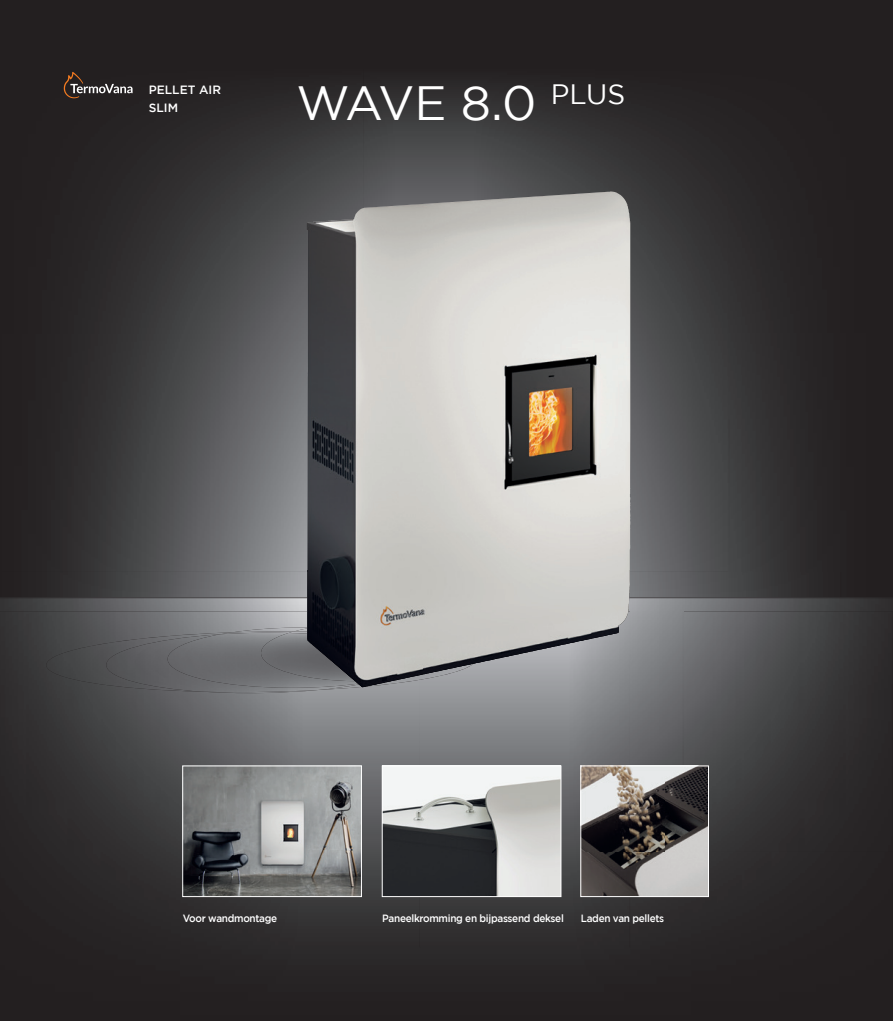
<style>
.page{position:relative;width:893px;height:1021px;background:#fff}
.page>*{position:absolute;margin:0;border:0;box-sizing:border-box;transform-origin:0 0}
.t1{font:48px "Gotham";color:#fff}
.t2{font:500 12px/18.3px "Gotham";color:#fff}
.t3{font:500 10.5px "Gotham";letter-spacing:-.03em;color:#fff;scale:.95 1}
</style>
<div class="page">
<div style="left:0;top:0;width:893px;height:96px;background:#231f20"></div>
<div style="left:841px;top:96px;width:52px;height:501px;background:#231f20"></div>
<img style="left:0;top:571px;width:841px;height:26px">
<img style="left:0;top:67px;width:885px;height:504px">
<img style="left:0;top:597px;width:893px;height:14px">
<div style="left:0;top:947px;width:893px;height:73px;background:#252122"></div>
<img style="left:0;top:659px;width:630px;height:288px">
<img style="left:630px;top:851px;width:263px;height:96px">
<img style="left:683px;top:611px;width:210px;height:240px">
<img style="left:630px;top:611px;width:53px;height:154px">
<img style="left:0;top:611px;width:307px;height:48px">
<img style="left:44px;top:632px;width:430px;height:59px">
<img style="left:232px;top:627px;width:57px;height:4px">
<img style="left:220px;top:631px;width:69px;height:1px">
<img style="left:203px;top:692px;width:115px;height:1px">
<img style="left:105px;top:634px;width:254px;height:58px">
<img style="left:166px;top:632px;width:141px;height:55px">
<img style="left:260px;top:633px;width:47px;height:48px">
<img style="left:384px;top:767px;width:175px;height:127px">
<div style="left:382px;top:765px;width:179px;height:131px;border:1px solid #fff"></div>
<img style="left:583px;top:767px;width:124px;height:127px">
<div style="left:581px;top:765px;width:128px;height:131px;border:1px solid #fff"></div>
<img style="left:184px;top:767px;width:176px;height:127px">
<div style="left:182px;top:765px;width:180px;height:131px;border:1px solid #fff"></div>
<img style="left:610px;top:570px;width:20px;height:1px">
<img style="left:307px;top:597px;width:322px;height:90px">
<img style="left:359px;top:686px;width:118px;height:1px">
<svg style="left:289px;top:627px;width:18px;height:6px"></svg>
<img style="left:307px;top:191px;width:303px;height:495px">
<svg style="left:64px;top:72px;width:69px;height:26px;background:#463e3b"></svg>
<p class="t2" style="left:149px;top:80px;width:74px">PELLET AIR<br>SLIM</p>
<h1 class="t1" style="left:296px;top:77px;width:330px">WAVE 8.0 <sup>PLUS</sup></h1>
<p class="t3" style="left:183px;top:912px;width:101px">Voor wandmontage</p>
<p class="t3" style="left:382px;top:912px;width:193px">Paneelkromming en bijpassend deksel</p>
<p class="t3" style="left:581px;top:912px;width:89px">Laden van pellets</p>
</div>
